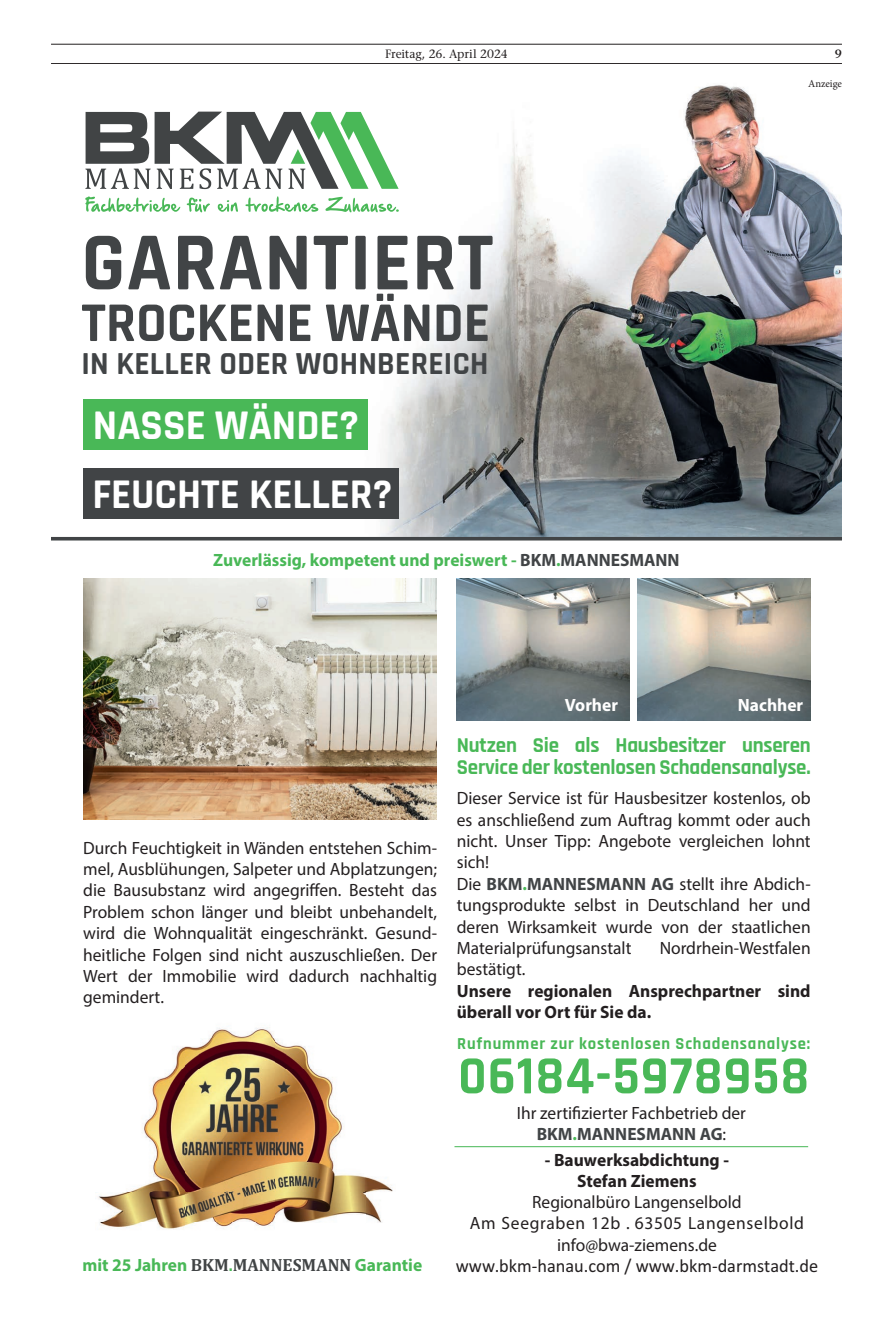
<style>
.page{position:relative;width:893px;height:1333px;background:#fff}
.page>*{position:absolute;margin:0;border:0;box-sizing:border-box;transform-origin:0 0}
.t1{font:700 83.3px "Rajdhani";letter-spacing:.01em;color:#414446}
.t2{font:700 56.6px "Rajdhani";color:#414446}
.t3{font:700 54.3px "Rajdhani";letter-spacing:.02em;color:#49b857}
.t4{font:700 42.7px/68.8px "Rajdhani";color:#fff}
.t5{font:700 32.5px "Rajdhani";letter-spacing:.01em;color:#414446}
.t6{font:700 21.4px/22.3px "Rajdhani";letter-spacing:-.01em;color:#49b857}
.t7{font:18.7px "Calibri";color:#231f20}
.t8{font:17.8px/21.4px "Myriad Pro";color:#231f20;text-align:center}
.t9{font:700 17.8px/21.4px "Myriad Pro";color:#231f20}
.t10{font:700 17.8px "Myriad Pro";color:#49b857}
.t11{font:700 17.8px "Myriad Pro";color:#fff}
.t12{font:700 16.9px "Rajdhani";letter-spacing:.05em;color:#49b857}
.t13{font:500 12px "Stone Serif Std";letter-spacing:-.005em;color:#231f20}
.t14{font:600 12px "Stone Serif Std";color:#231f20}
.t15{font:10.7px "Minion Pro";color:#231f20}
.s1{color:#414446}
.s2{font-family:"Cambria";color:#414445}
.s3{font-family:"Cambria"}
.s4{font-weight:700;color:#414446}
.s5{font-weight:700;color:#49b857}
</style>
<div class="page">
<hr style="left:51px;top:63px;width:791px;height:1px;background:#231f20">
<hr style="left:51px;top:44px;width:791px;height:1px;background:#231f20">
<img style="left:357px;top:85px;width:485px;height:452px">
<hr style="left:52px;top:537px;width:790px;height:3px;background:#414446">
<img style="left:638px;top:578px;width:173px;height:142px">
<img style="left:457px;top:578px;width:173px;height:142px">
<hr style="left:454px;top:1146px;width:354px;height:1px;background:#49b857">
<img style="left:84px;top:578px;width:352px;height:241px">
<svg style="left:85px;top:112px;width:314px;height:77px"></svg>
<svg style="left:85px;top:196px;width:95px;height:16px"></svg>
<svg style="left:187px;top:197px;width:23px;height:15px"></svg>
<svg style="left:218px;top:200px;width:20px;height:12px"></svg>
<svg style="left:245px;top:196px;width:73px;height:16px"></svg>
<svg style="left:325px;top:197px;width:74px;height:15px"></svg>
<div style="left:84px;top:399px;width:284px;height:50px;background:#49b857"></div>
<div style="left:83px;top:468px;width:316px;height:50px;background:#414446"></div>
<img style="left:210px;top:1027px;width:64px;height:11px">
<img style="left:98px;top:1038px;width:267px;height:184px">
<img style="left:365px;top:1177px;width:28px;height:46px">
<img style="left:100px;top:1222px;width:174px;height:8px">
<p class="t13" style="left:385px;top:47px;width:124px">Freitag, 26. April 2024</p>
<p class="t14" style="left:835px;top:47px;width:9px">9</p>
<h1 class="t1" style="left:81px;top:212px;width:414px">GARANTIERT</h1>
<h2 class="t2" style="left:81px;top:288px;width:410px">TROCKENE WÄNDE</h2>
<h3 class="t5" style="left:81px;top:343px;width:409px">IN KELLER ODER WOHNBEREICH</h3>
<h3 class="t4" style="left:92px;top:392px;width:301px">NASSE WÄNDE?<br>FEUCHTE KELLER?</h3>
<p class="t10" style="left:213px;top:548px;width:468px">Zuverlässig, kompetent und preiswert - <span class="s1">BKM</span>.<span class="s1">MANNESMANN</span></p>
<p class="t15" style="left:808px;top:77px;width:35px">Anzeige</p>
<p class="t8" style="left:83px;top:836px;width:355px;text-align:justify">Durch Feuchtigkeit in Wänden entstehen Schim&shy;mel, Ausblühungen, Salpeter und Abplatzungen; die Bausubstanz wird angegriffen. Besteht das Problem schon länger und bleibt unbehandelt, wird die Wohnqualität eingeschränkt. Gesund&shy;heitliche Folgen sind nicht auszuschließen. Der Wert der Immobilie wird dadurch nachhaltig gemindert.</p>
<p class="t10" style="left:82px;top:1252px;width:341px">mit 25 Jahren <span class="s2">BKM</span><span class="s3">.</span><span class="s2">MANNESMANN</span> Garantie</p>
<p class="t11" style="left:565px;top:693px;width:54px">Vorher</p>
<p class="t11" style="left:738px;top:693px;width:67px">Nachher</p>
<p class="t6" style="left:457px;top:734px;width:355px">Nutzen Sie als Hausbesitzer unseren<br>Service der kostenlosen Schadensanalyse.</p>
<p class="t8" style="left:457px;top:787px;width:355px;text-align:left">Dieser Service ist für Hausbesitzer kostenlos, ob es anschließend zum Auftrag kommt oder auch nicht. Unser Tipp: Angebote vergleichen lohnt sich!<br>Die <span class="s4">BKM</span><span class="s5">.</span><span class="s4">MANNESMANN AG</span> stellt ihre Abdich&shy;tungsprodukte selbst in Deutschland her und deren Wirksamkeit wurde von der staatlichen MateriaIprüfungsanstalt</p>
<p class="t8" style="left:660px;top:937px;width:152px">Nordrhein-Westfalen</p>
<p class="t8" style="left:457px;top:958px;width:70px">bestätigt.</p>
<p class="t9" style="left:457px;top:979px;width:355px">Unsere regionalen Ansprechpartner sind überall vor Ort für Sie da.</p>
<p class="t12" style="left:457px;top:1033px;width:354px">Rufnummer zur kostenlosen Schadensanalyse:</p>
<h3 class="t3" style="left:458px;top:1042px;width:353px">06184-5978958</h3>
<p class="t8" style="left:517px;top:1101px;width:231px">Ihr zertifizierter Fachbetrieb der<br><span class="s4">BKM</span><span class="s5">.</span><span class="s4">MANNESMANN AG</span>:</p>
<p class="t9" style="left:545px;top:1148px;width:186px;text-align:center">- Bauwerksabdichtung -<br>Stefan Ziemens</p>
<p class="t8" style="left:470px;top:1191px;width:336px;line-height:21.1px">Regionalbüro Langenselbold<br>Am Seegraben 12b . 63505 Langenselbold info@bwa-ziemens.de</p>
<p class="t7" style="left:456px;top:1252px;width:364px">www.bkm-hanau.com / www.bkm-darmstadt.de</p>
</div>
